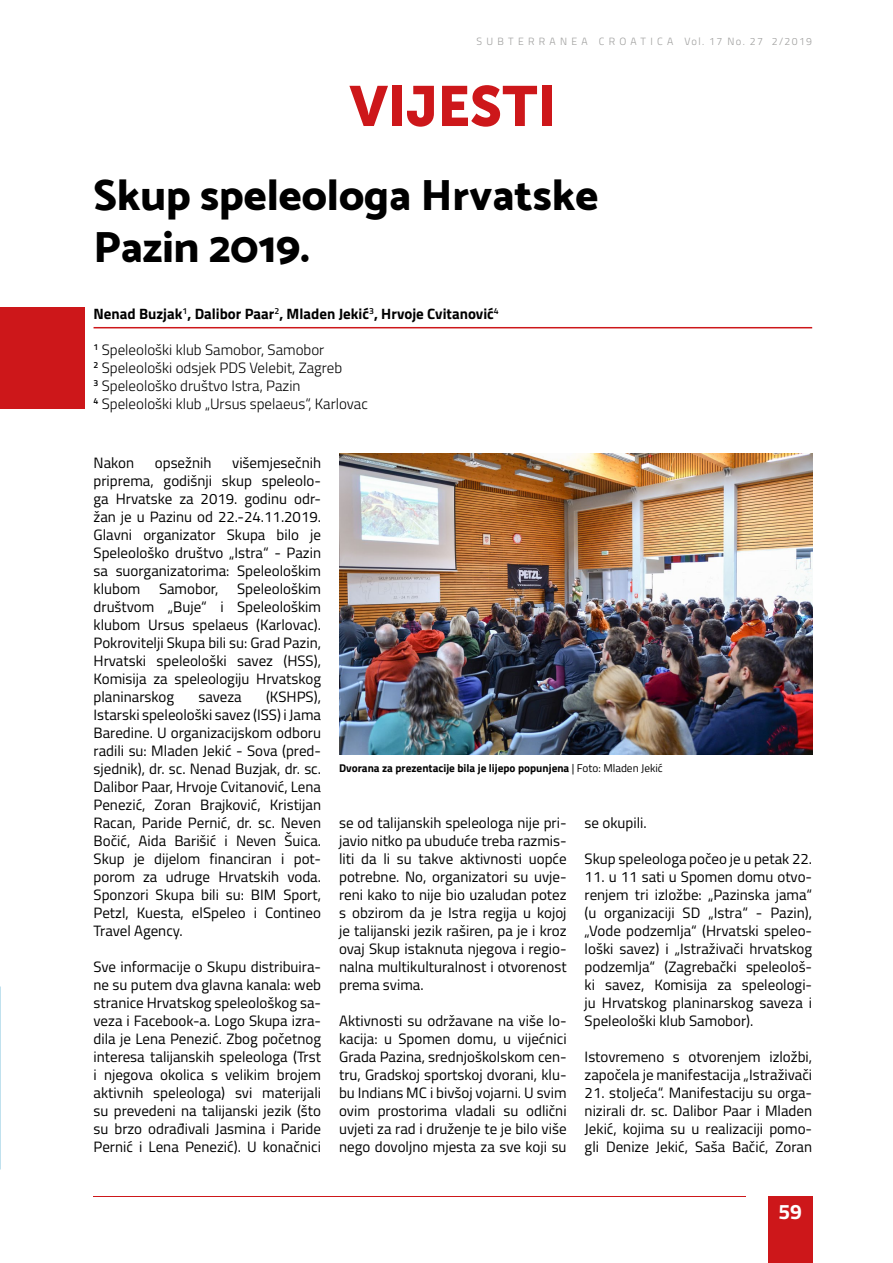
<style>
.page{position:relative;width:893px;height:1263px;background:#fff}
.page>*{position:absolute;margin:0;border:0;box-sizing:border-box;transform-origin:0 0}
.t1{font:56.25px "Museo Sans Cyrl 900";color:#cd171a}
.t2{font:800 43.5px/52.2px "Catamaran";color:#000}
.t3{font:700 21px "Titillium";color:#fff}
.t4{font:15px/18px "Titillium";color:#000;text-align:justify}
.t5{font:300 15px/18px "Titillium";color:#000}
.t6{font:700 15px "Titillium";color:#000}
.t7{font:700 11.25px "Titillium";color:#000}
.t8{font:300 10.5px "Titillium";letter-spacing:.41em;color:#9d9d9c}
.s1{font-weight:400}
</style>
<div class="page">
<div style="left:768px;top:1196px;width:44px;height:67px;background:#cd171a"></div>
<hr style="left:94px;top:1196px;width:652px;height:1px;background:#cd171a">
<div style="left:0;top:307px;width:85px;height:102px;background:#cd171a"></div>
<hr style="left:94px;top:327px;width:718px;height:1px;background:#cd171a">
<img style="left:339px;top:454px;width:473px;height:301px">
<p class="t8" style="left:477px;top:33px;width:337px">SUBTERRANEA CROATICA Vol. 17 No. 27 2/2019</p>
<h1 class="t1" style="left:350px;top:74px;width:208px">VIJESTI</h1>
<h2 class="t2" style="left:94px;top:169px;width:506px">Skup speleologa Hrvatske<br>Pazin 2019.</h2>
<p class="t6" style="left:94px;top:302px;width:407px">Nenad Buzjak<sup>1</sup>, Dalibor Paar<sup>2</sup>, Mladen Jekić<sup>3</sup>, Hrvoje Cvitanović<sup>4</sup></p>
<p class="t5" style="left:94px;top:340px;width:276px"><sup>1</sup> Speleološki klub Samobor, Samobor<br><sup>2</sup> Speleološki odsjek PDS Velebit, Zagreb<br><sup>3</sup> Speleološko društvo Istra, Pazin<br><sup>4</sup> Speleološki klub „Ursus spelaeus“, Karlovac</p>
<p class="t4" style="left:94px;top:453px;width:229px;text-indent:139px">višemjesečnih priprema, godišnji skup speleolo&shy;ga Hrvatske za 2019. godinu odr&shy;žan je u Pazinu od 22.-24.11.2019.<br>Glavni organizator Skupa bilo je Speleološko društvo „Istra“ - Pazin sa suorganizatorima: Speleološkim klubom Samobor, Speleološkim društvom „Buje“ i Speleološkim klubom Ursus spelaeus (Karlovac).<br>Pokrovitelji Skupa bili su: Grad Pazin, Hrvatski speleološki savez (HSS), Komisija za speleologiju Hrvatskog planinarskog</p>
<p class="t4" style="left:94px;top:453px;width:42px">Nakon</p>
<p class="t4" style="left:155px;top:453px;width:58px">opsežnih</p>
<p class="t4" style="left:94px;top:687px;width:229px;text-indent:172px">(KSHPS), Istarski speleološki savez (ISS) i Jama Baredine. U organizacijskom odboru radili su: Mladen Jekić - Sova (pred&shy;sjednik), dr. sc. Nenad Buzjak, dr. sc.<br>Dalibor Paar, Hrvoje Cvitanović, Lena Penezić, Zoran Brajković, Kristijan Racan, Paride Pernić, dr. sc. Neven Bočić, Aida Barišić i Neven Šuica.<br>Skup je dijelom financiran i pot&shy;porom za udruge Hrvatskih voda.<br>Sponzori Skupa bili su: BIM Sport, Petzl, Kuesta, elSpeleo i Contineo Travel Agency.</p>
<p class="t4" style="left:94px;top:957px;width:229px">Sve informacije o Skupu distribuira&shy;ne su putem dva glavna kanala: web stranice Hrvatskog speleološkog sa&shy;veza i Facebook-a. Logo Skupa izra&shy;dila je Lena Penezić. Zbog početnog interesa talijanskih speleologa (Trst i njegova okolica s velikim brojem aktivnih speleologa) svi materijali su prevedeni na talijanski jezik (što su brzo odrađivali Jasmina i Paride Pernić i Lena Penezić). U konačnici</p>
<p class="t4" style="left:198px;top:687px;width:45px">saveza</p>
<p class="t7" style="left:339px;top:759px;width:325px">Dvorana za prezentacije bila je lijepo popunjena <span class="s1">| Foto: Mladen Jekić</span></p>
<p class="t4" style="left:339px;top:813px;width:229px">se od talijanskih speleologa nije pri&shy;javio nitko pa ubuduće treba razmis&shy;liti da li su takve aktivnosti uopće potrebne. No, organizatori su uvje&shy;reni kako to nije bio uzaludan potez s obzirom da je Istra regija u kojoj je talijanski jezik raširen, pa je i kroz ovaj Skup istaknuta njegova i regio&shy;nalna multikulturalnost i otvorenost prema svima.</p>
<p class="t4" style="left:339px;top:1011px;width:229px">Aktivnosti su održavane na više lo&shy;kacija: u Spomen domu, u vijećnici Grada Pazina, srednjoškolskom cen&shy;tru, Gradskoj sportskoj dvorani, klu&shy;bu Indians MC i bivšoj vojarni. U svim ovim prostorima vladali su odlični uvjeti za rad i druženje te je bilo više nego dovoljno mjesta za sve koji su</p>
<p class="t4" style="left:585px;top:813px;width:64px">se okupili.</p>
<p class="t4" style="left:585px;top:849px;width:229px">Skup speleologa počeo je u petak 22.</p>
<p class="t4" style="left:585px;top:867px;width:229px">11. u 11 sati u Spomen domu otvo&shy;renjem tri izložbe: „Pazinska jama“ (u organizaciji SD „Istra“ - Pazin), „Vode podzemlja“ (Hrvatski speleo&shy;loški savez) i „Istraživači hrvatskog podzemlja“ (Zagrebački speleološ&shy;ki savez, Komisija za speleologi&shy;ju Hrvatskog planinarskog saveza i Speleološki klub Samobor).</p>
<p class="t4" style="left:585px;top:1047px;width:229px">Istovremeno s otvorenjem izložbi, započela je manifestacija „Istraživači</p>
<p class="t4" style="left:585px;top:1083px;width:229px">21. stoljeća“. Manifestaciju su orga&shy;nizirali dr. sc. Dalibor Paar i Mladen Jekić, kojima su u realizaciji pomo&shy;gli Denize Jekić, Saša Bačić, Zoran</p>
<h3 class="t3" style="left:778px;top:1195px;width:25px">59</h3>
</div>
